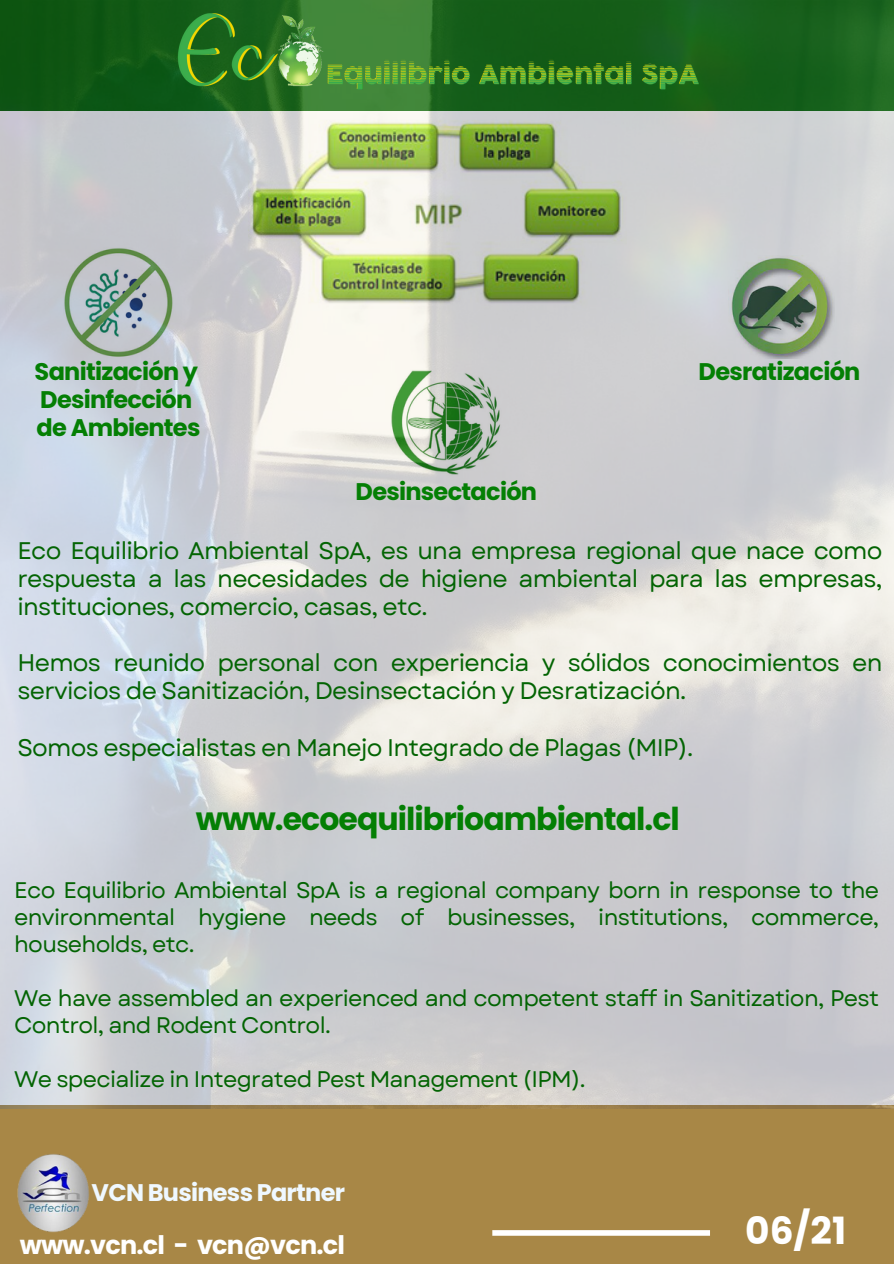
<style>
.page{position:relative;width:894px;height:1264px;background:#fff}
.page>*{position:absolute;margin:0;border:0;box-sizing:border-box;transform-origin:0 0}
.t1{font:700 37.5px "Poppins";color:#fff}
.t2{font:700 31.5px "Poppins";letter-spacing:-.03em;color:#047f04}
.t3{font:700 25.5px "Poppins";letter-spacing:-.03em;color:#fff}
.t4{font:24px/28.2px "Garet";letter-spacing:-.03em;color:#036403;text-align:justify}
.t5{font:700 24px/28.2px "Poppins";letter-spacing:-.03em;color:#047f04}
.t6{font:700 24px "Poppins";letter-spacing:-.03em;color:#eff8ff}
.t7{font:22.5px/27px "Garet";letter-spacing:-.03em;color:#036403;text-align:justify}
</style>
<div class="page">
<div style="left:0;top:1105px;width:893px;height:158px;background:#a88746"></div>
<div style="left:492px;top:1230px;width:217px;height:5px;background:#fff"></div>
<img style="left:17px;top:1154px;width:72px;height:78px">
<img style="left:0;top:0;width:893px;height:1108px">
<img style="left:175px;top:3px;width:530px;height:107px">
<p class="t5" style="left:35px;top:357px;width:167px">Sanitización y<br>Desinfección de Ambientes</p>
<p class="t5" style="left:698px;top:357px;width:163px">Desratización</p>
<p class="t5" style="left:355px;top:477px;width:183px">Desinsectación</p>
<p class="t4" style="left:17px;top:536px;width:866px">Eco Equilibrio Ambiental SpA, es una empresa regional que nace como respuesta a las necesidades de higiene ambiental para las empresas, instituciones, comercio, casas, etc.</p>
<p class="t4" style="left:17px;top:649px;width:866px">Hemos reunido personal con experiencia y sólidos conocimientos en servicios de Sanitización, Desinsectación y Desratización.</p>
<p class="t4" style="left:17px;top:733px;width:677px">Somos especialistas en Manejo Integrado de Plagas (MIP).</p>
<h2 class="t2" style="left:196px;top:796px;width:485px">www.ecoequilibrioambiental.cl</h2>
<p class="t7" style="left:14px;top:876px;width:866px">Eco Equilibrio Ambiental SpA is a regional company born in response to the environmental hygiene needs of businesses, institutions, commerce, households, etc.</p>
<p class="t7" style="left:14px;top:984px;width:866px">We have assembled an experienced and competent staff in Sanitization, Pest<br>Control, and Rodent Control.</p>
<p class="t7" style="left:14px;top:1065px;width:573px">We specialize in Integrated Pest Management (IPM).</p>
<p class="t6" style="left:92px;top:1175px;width:255px">VCN Business Partner</p>
<p class="t3" style="left:20px;top:1226px;width:327px">www.vcn.cl - vcn@vcn.cl</p>
<h1 class="t1" style="left:745px;top:1204px;width:102px">06/21</h1>
</div>
